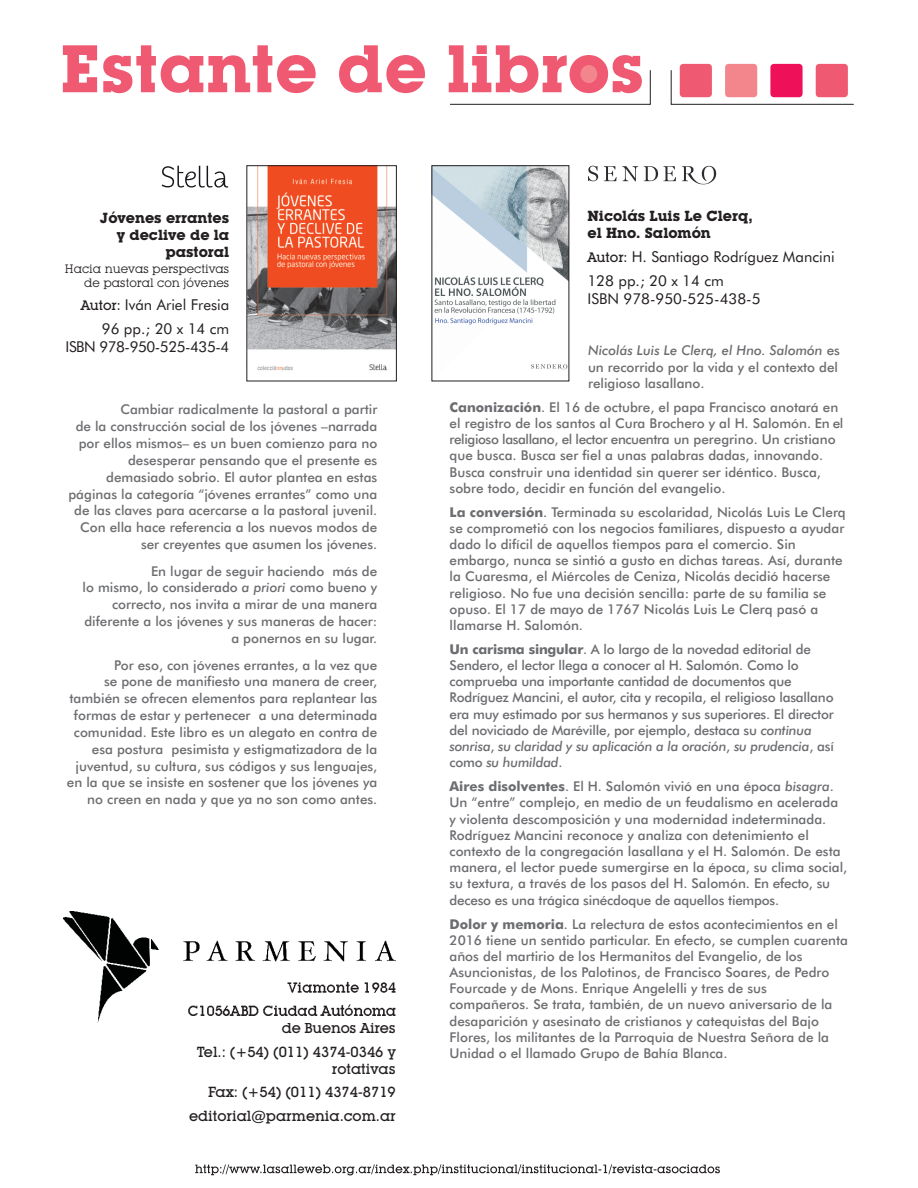
<style>
.page{position:relative;width:918px;height:1188px;background:#fff}
.page>*{position:absolute;margin:0;border:0;box-sizing:border-box;transform-origin:0 0}
.t1{font:700 66px "Lubalin Graph IT Cby BT";color:#f05972}
.t2{font:15px/24.2px "Futura BT";color:#231f20}
.t3{font:15px "Futura BT";letter-spacing:-.03em;color:#231f20}
.t4{font:500 14.4px/23.4px "Lubalin Graph IT Cby BT";color:#231f20;text-align:right}
.t5{font:700 14.4px/17.2px "Lubalin Graph IT Cby BT";color:#231f20}
.t6{font:500 13.5px/16.2px "Futura BT";color:#6c6d70}
.t7{font:12px/14.4px "Lubalin Graph IT Cby BT";color:#231f20;text-align:right}
.s1{font-family:"Lubalin Graph IT Cby BT";font-weight:500;font-size:13.5px}
.s2{font-style:italic}
.s3{font-style:inherit}
</style>
<div class="page">
<svg style="left:195px;top:1164px;width:525px;height:11px"></svg>
<svg style="left:450px;top:60px;width:201px;height:45px"></svg>
<svg style="left:671px;top:70px;width:183px;height:35px"></svg>
<div style="left:680px;top:64px;width:32px;height:33px;background:#f05972;border-radius:4px"></div>
<div style="left:725px;top:64px;width:32px;height:33px;background:#f3858d;border-radius:4px"></div>
<div style="left:770px;top:64px;width:33px;height:33px;background:#ee1059;border-radius:4px"></div>
<div style="left:816px;top:64px;width:32px;height:33px;background:#f05972;border-radius:4px"></div>
<img style="left:434px;top:168px;width:133px;height:202px">
<img style="left:249px;top:168px;width:146px;height:203px">
<div style="left:247px;top:166px;width:150px;height:215px;border:1px solid #231f20"></div>
<img style="left:63px;top:911px;width:333px;height:112px">
<svg style="left:162px;top:166px;width:66px;height:22px"></svg>
<svg style="left:588px;top:166px;width:10px;height:15px"></svg>
<svg style="left:604px;top:166px;width:34px;height:15px"></svg>
<svg style="left:644px;top:166px;width:32px;height:15px"></svg>
<svg style="left:682px;top:166px;width:34px;height:18px"></svg>
<h1 class="t1" style="left:60px;top:42px;width:585px">Estante de libros</h1>
<p class="t5" style="left:100px;top:210px;width:131px;text-align:right">Jóvenes errantes y declive de la pastoral</p>
<p class="t7" style="left:65px;top:262px;width:166px">Hacia nuevas perspectivas de pastoral con jóvenes</p>
<p class="t2" style="left:81px;top:294px;width:150px;text-align:right"><span class="s1">Autor:</span> Iván Ariel Fresia<br>96 pp.; 20 x 14 cm</p>
<p class="t3" style="left:66px;top:341px;width:165px">ISBN 978-950-525-435-4</p>
<p class="t6" style="left:68px;top:403px;width:310px;line-height:16.8px;text-align:right">Cambiar radicalmente la pastoral a partir<br>de la construcción social de los jóvenes –narrada por ellos mismos– es un buen comienzo para no desesperar pensando que el presente es demasiado sobrio. El autor plantea en estas páginas la categoría “jóvenes errantes” como una de las claves para acercarse a la pastoral juvenil.<br>Con ella hace referencia a los nuevos modos de ser creyentes que asumen los jóvenes.</p>
<p class="t6" style="left:82px;top:564px;width:296px;line-height:16.8px;text-align:right">En lugar de seguir haciendo más de<br>lo mismo, lo considerado <span class="s2">a priori</span> como bueno y correcto, nos invita a mirar de una manera diferente a los jóvenes y sus maneras de hacer: a ponernos en su lugar.</p>
<p class="t6" style="left:67px;top:658px;width:312px;line-height:16.8px;text-align:right">Por eso, con jóvenes errantes, a la vez que<br>se pone de manifiesto una manera de creer, también se ofrecen elementos para replantear las formas de estar y pertenecer a una determinada comunidad. Este libro es un alegato en contra de esa postura pesimista y estigmatizadora de la juventud, su cultura, sus códigos y sus lenguajes, en la que se insiste en sostener que los jóvenes ya no creen en nada y que ya no son como antes.</p>
<p class="t4" style="left:197px;top:1018px;width:201px">de Buenos Aires<br>Tel.: (+54) (011) 4374-0346 y</p>
<p class="t4" style="left:189px;top:1058px;width:208px">rotativas<br>Fax: (+54) (011) 4374-8719 editorial@parmenia.com.ar</p>
<p class="t5" style="left:587px;top:209px;width:167px">Nicolás Luis Le Clerq, el Hno. Salomón</p>
<p class="t2" style="left:587px;top:246px;width:249px"><span class="s1">Autor:</span> H. Santiago Rodríguez Mancini<br>128 pp.; 20 x 14 cm</p>
<p class="t2" style="left:587px;top:288px;width:175px">ISBN 978-950-525-438-5</p>
<p class="t6" style="left:588px;top:344px;width:253px"><span class="s2">Nicolás Luis Le Clerq, el Hno. Salomón</span> es un recorrido por la vida y el contexto del religioso lasallano.</p>
<p class="t6" style="left:450px;top:400px;width:395px"><span class="s3">Canonización</span>. El 16 de octubre, el papa Francisco anotará en el registro de los santos al Cura Brochero y al H. Salomón. En el religioso lasallano, el lector encuentra un peregrino. Un cristiano que busca. Busca ser fiel a unas palabras dadas, innovando.<br>Busca construir una identidad sin querer ser idéntico. Busca, sobre todo, decidir en función del evangelio.</p>
<p class="t6" style="left:450px;top:505px;width:398px"><span class="s3">La conversión</span>. Terminada su escolaridad, Nicolás Luis Le Clerq se comprometió con los negocios familiares, dispuesto a ayudar dado lo difícil de aquellos tiempos para el comercio. Sin embargo, nunca se sintió a gusto en dichas tareas. Así, durante la Cuaresma, el Miércoles de Ceniza, Nicolás decidió hacerse religioso. No fue una decisión sencilla: parte de su familia se opuso. El 17 de mayo de 1767 Nicolás Luis Le Clerq pasó a llamarse H. Salomón.</p>
<p class="t6" style="left:450px;top:642px;width:386px"><span class="s3">Un carisma singular</span>. A lo largo de la novedad editorial de Sendero, el lector llega a conocer al H. Salomón. Como lo comprueba una importante cantidad de documentos que Rodríguez Mancini, el autor, cita y recopila, el religioso lasallano era muy estimado por sus hermanos y sus superiores. El director del noviciado de Maréville, por ejemplo, destaca su <span class="s2">continua sonrisa</span>, <span class="s2">su claridad y su aplicación a la oración</span>, <span class="s2">su prudencia</span>, así como <span class="s2">su humildad</span>.</p>
<p class="t6" style="left:450px;top:780px;width:399px"><span class="s3">Aires disolventes</span>. El H. Salomón vivió en una época <span class="s2">bisagra</span>.<br>Un “entre” complejo, en medio de un feudalismo en acelerada y violenta descomposición y una modernidad indeterminada.<br>Rodríguez Mancini reconoce y analiza con detenimiento el contexto de la congregación lasallana y el H. Salomón. De esta manera, el lector puede sumergirse en la época, su clima social, su textura, a través de los pasos del H. Salomón. En efecto, su deceso es una trágica sinécdoque de aquellos tiempos.</p>
<p class="t6" style="left:450px;top:917px;width:400px"><span class="s3">Dolor y memoria</span>. La relectura de estos acontecimientos en el 2016 tiene un sentido particular. En efecto, se cumplen cuarenta años del martirio de los Hermanitos del Evangelio, de los Asuncionistas, de los Palotinos, de Francisco Soares, de Pedro Fourcade y de Mons. Enrique Angelelli y tres de sus compañeros. Se trata, también, de un nuevo aniversario de la desaparición y asesinato de cristianos y catequistas del Bajo Flores, los militantes de la Parroquia de Nuestra Señora de la Unidad o el llamado Grupo de Bahía Blanca.</p>
</div>
